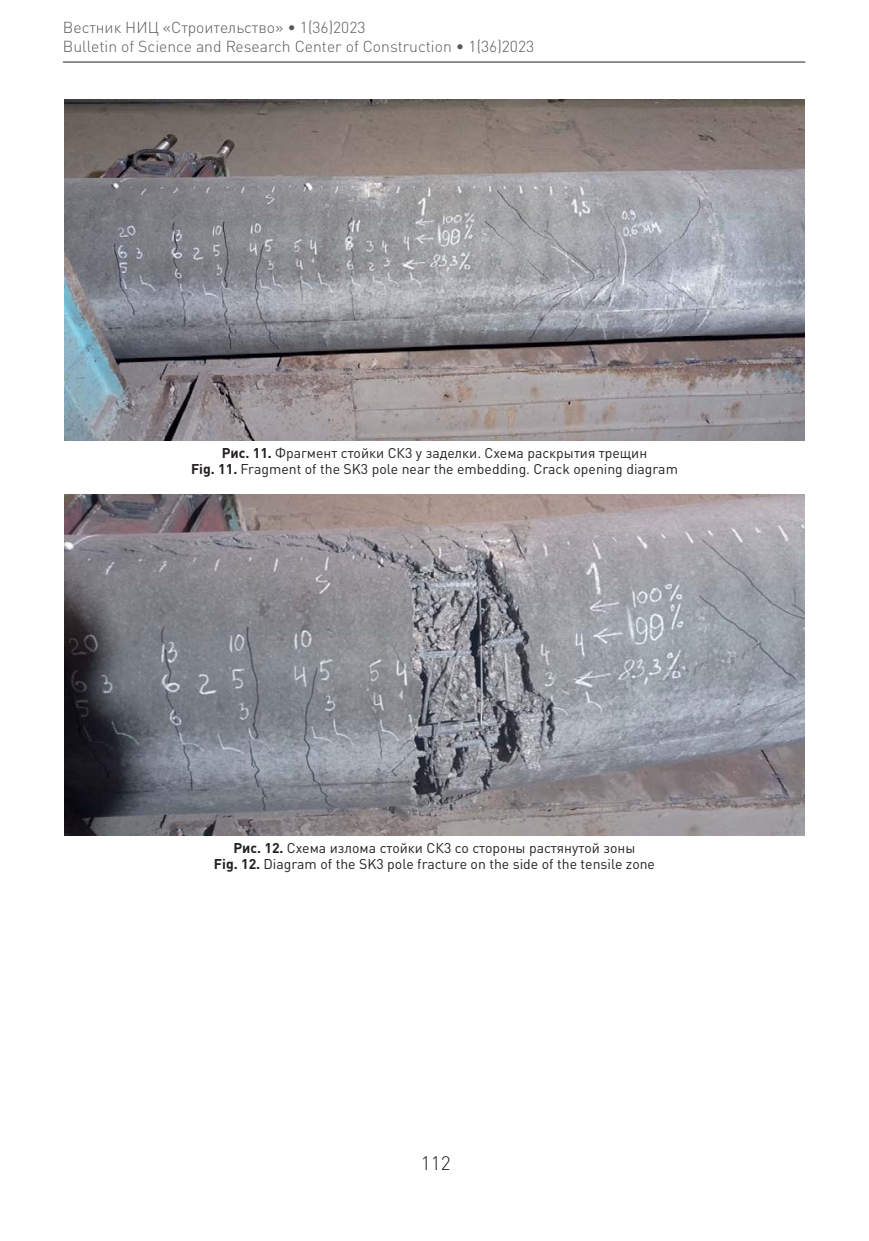
<style>
.page{position:relative;width:869px;height:1241px;background:#fff}
.page>*{position:absolute;margin:0;border:0;box-sizing:border-box;transform-origin:0 0}
.t1{font:300 19.25px "DIN Pro";color:#231f20}
.t2{font:300 15.75px/18.9px "DIN Pro";color:#58595b}
.t3{font:14px/16.8px "DIN Pro";color:#231f20;text-align:center}
.s1{font-weight:700}
</style>
<div class="page">
<hr style="left:63px;top:62px;width:741px;height:1px;background:#231f20">
<img style="left:64px;top:99px;width:740px;height:342px">
<img style="left:64px;top:494px;width:740px;height:341px">
<p class="t2" style="left:63px;top:20px;width:472px">Вестник НИЦ «Строительство» • 1(36)2023<br>Bulletin of Science and Research Center of Construction • 1(36)2023</p>
<p class="t3" style="left:191px;top:446px;width:488px"><span class="s1">Рис. 11.</span> Фрагмент стойки СК3 у заделки. Схема раскрытия трещин<br><span class="s1">Fig. 11.</span> Fragment of the SK3 pole near the embedding. Crack opening diagram</p>
<p class="t3" style="left:214px;top:840px;width:442px"><span class="s1">Рис. 12.</span> Схема излома стойки СК3 со стороны растянутой зоны<br><span class="s1">Fig. 12.</span> Diagram of the SK3 pole fracture on the side of the tensile zone</p>
<h1 class="t1" style="left:420px;top:1156px;width:31px">112</h1>
</div>
